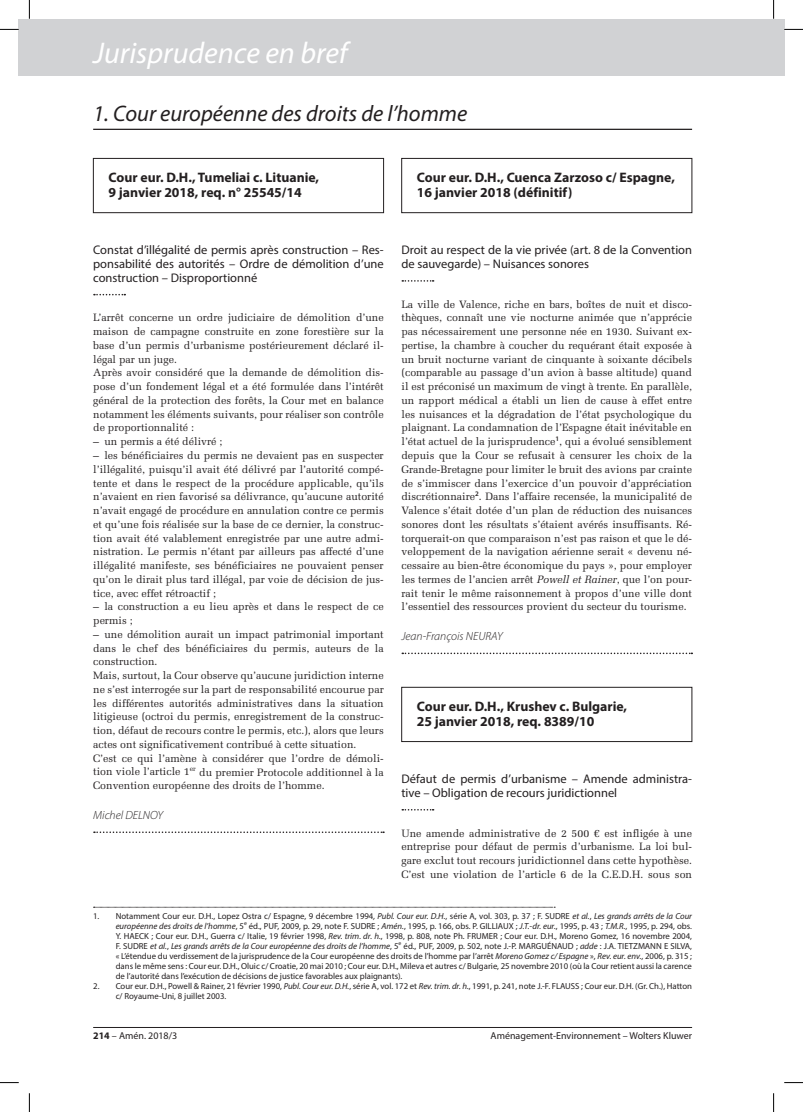
<style>
.page{position:relative;width:803px;height:1112px;background:#fff}
.page>*{position:absolute;margin:0;border:0;box-sizing:border-box;transform-origin:0 0}
.t1{font:italic 30px "Myriad Pro";color:#fff}
.t2{font:italic 22.5px "Myriad Pro";color:#231f20}
.t3{font:700 13.75px/15px "Myriad Pro";color:#231f20}
.t4{font:12.5px/13.8px "Myriad Pro";color:#231f20}
.t5{font:italic 300 11.88px "Myriad Pro";color:#231f20}
.t6{font:10.62px/13.8px "Melior LT Std";color:#231f20}
.t7{font:10px "Myriad Pro";color:#231f20}
.t8{font:8.75px/10px "Myriad Pro";color:#231f20;text-align:justify}
.s1{font-style:italic}
.s2{font-weight:700}
</style>
<div class="page">
<div style="left:763px;top:19px;width:21px;height:56px;background:#d1d2d4"></div>
<div style="left:19px;top:19px;width:754px;height:56px;background:#d1d2d4"></div>
<hr style="left:93px;top:129px;width:599px;height:1px;background:#231f20">
<svg style="left:94px;top:294px;width:31px;height:1px"></svg>
<svg style="left:94px;top:831px;width:290px;height:1px"></svg>
<div style="left:93px;top:158px;width:291px;height:55px;border:1px solid #231f20"></div>
<svg style="left:402px;top:280px;width:32px;height:1px"></svg>
<svg style="left:402px;top:652px;width:290px;height:2px"></svg>
<svg style="left:402px;top:809px;width:32px;height:1px"></svg>
<div style="left:401px;top:158px;width:291px;height:55px;border:1px solid #231f20"></div>
<div style="left:401px;top:687px;width:291px;height:54px;border:1px solid #231f20"></div>
<hr style="left:93px;top:1026px;width:599px;height:1px;background:#231f20">
<svg style="left:93px;top:906px;width:462px;height:1px"></svg>
<svg style="left:0;top:29px;width:19px;height:1px"></svg>
<svg style="left:784px;top:29px;width:19px;height:1px"></svg>
<svg style="left:0;top:1082px;width:19px;height:1px"></svg>
<svg style="left:784px;top:1082px;width:19px;height:1px"></svg>
<svg style="left:29px;top:0;width:1px;height:19px"></svg>
<svg style="left:29px;top:1093px;width:1px;height:18px"></svg>
<svg style="left:773px;top:0;width:1px;height:19px"></svg>
<svg style="left:773px;top:1093px;width:1px;height:18px"></svg>
<h1 class="t1" style="left:93px;top:34px;width:256px">Jurisprudence en bref</h1>
<h2 class="t2" style="left:93px;top:100px;width:376px">1. Cour européenne des droits de l’homme</h2>
<p class="t3" style="left:109px;top:170px;width:212px">Cour eur. D.H., Tumeliai c. Lituanie,<br>9 janvier 2018, req. n° 25545/14</p>
<p class="t3" style="left:417px;top:170px;width:259px">Cour eur. D.H., Cuenca Zarzoso c/ Espagne,<br>16 janvier 2018 (définitif)</p>
<p class="t4" style="left:93px;top:243px;width:292px;text-align:justify">Constat d’illégalité de permis après construction – Res&shy;ponsabilité des autorités – Ordre de démolition d’une construction – Disproportionné</p>
<p class="t6" style="left:93px;top:311px;width:292px">L’arrêt concerne un ordre judiciaire de démolition d’une maison de campagne construite en zone forestière sur la base d’un permis d’urbanisme postérieurement déclaré il&shy;légal par un juge.<br>Après avoir considéré que la demande de démolition dis&shy;pose d’un fondement légal et a été formulée dans l’intérêt général de la protection des forêts, la Cour met en balance notamment les éléments suivants, pour réaliser son contrôle de proportionnalité :</p>
<p class="t6" style="left:93px;top:434px;width:131px">– un permis a été délivré ;</p>
<p class="t6" style="left:93px;top:448px;width:292px;text-align:justify">– les bénéficiaires du permis ne devaient pas en suspecter l’illégalité, puisqu’il avait été délivré par l’autorité compé&shy;tente et dans le respect de la procédure applicable, qu’ils n’avaient en rien favorisé sa délivrance, qu’aucune autorité n’avait engagé de procédure en annulation contre ce permis et qu’une fois réalisée sur la base de ce dernier, la construc&shy;tion avait été valablement enregistrée par une autre admi&shy;nistration. Le permis n’étant par ailleurs pas affecté d’une illégalité manifeste, ses bénéficiaires ne pouvaient penser qu’on le dirait plus tard illégal, par voie de décision de jus&shy;tice, avec effet rétroactif ;</p>
<p class="t6" style="left:93px;top:599px;width:292px">– la construction a eu lieu après et dans le respect de ce permis ;</p>
<p class="t6" style="left:93px;top:627px;width:292px">– une démolition aurait un impact patrimonial important dans le chef des bénéficiaires du permis, auteurs de la construction.<br>Mais, surtout, la Cour observe qu’aucune juridiction interne ne s’est interrogée sur la part de responsabilité encourue par les différentes autorités administratives dans la situation litigieuse (octroi du permis, enregistrement de la construc&shy;tion, défaut de recours contre le permis, etc.), alors que leurs actes ont significativement contribué à cette situation.<br>C’est ce qui l’amène à considérer que l’ordre de démoli&shy;tion viole l’article 1<sup>er</sup> du premier Protocole additionnel à la Convention européenne des droits de l’homme.</p>
<p class="t5" style="left:93px;top:808px;width:72px">Michel DELNOY</p>
<p class="t4" style="left:401px;top:243px;width:292px">Droit au respect de la vie privée (art. 8 de la Convention de sauvegarde) – Nuisances sonores</p>
<p class="t6" style="left:401px;top:297px;width:292px;text-align:justify">La ville de Valence, riche en bars, boîtes de nuit et disco&shy;thèques, connaît une vie nocturne animée que n’apprécie pas nécessairement une personne née en 1930. Suivant ex&shy;pertise, la chambre à coucher du requérant était exposée à un bruit nocturne variant de cinquante à soixante décibels (comparable au passage d’un avion à basse altitude) quand il est préconisé un maximum de vingt à trente. En parallèle, un rapport médical a établi un lien de cause à effet entre les nuisances et la dégradation de l’état psychologique du plaignant. La condamnation de l’Espagne était inévitable en l’état actuel de la jurisprudence<sup>1</sup>, qui a évolué sensiblement depuis que la Cour se refusait à censurer les choix de la Grande-Bretagne pour limiter le bruit des avions par crainte de s’immiscer dans l’exercice d’un pouvoir d’appréciation discrétionnaire<sup>2</sup>. Dans l’affaire recensée, la municipalité de Valence s’était dotée d’un plan de réduction des nuisances sonores dont les résultats s’étaient avérés insuffisants. Ré&shy;torquerait-on que comparaison n’est pas raison et que le dé&shy;veloppement de la navigation aérienne serait « devenu né&shy;cessaire au bien-être économique du pays », pour employer les termes de l’ancien arrêt <span class="s1">Powell et Rainer</span>, que l’on pour&shy;rait tenir le même raisonnement à propos d’une ville dont l’essentiel des ressources provient du secteur du tourisme.</p>
<p class="t5" style="left:401px;top:629px;width:103px">Jean-François NEURAY</p>
<p class="t3" style="left:417px;top:698px;width:212px">Cour eur. D.H., Krushev c. Bulgarie,<br>25 janvier 2018, req. 8389/10</p>
<p class="t4" style="left:401px;top:771px;width:292px">Défaut de permis d’urbanisme – Amende administra&shy;tive – Obligation de recours juridictionnel</p>
<p class="t6" style="left:401px;top:825px;width:292px;text-align:justify">Une amende administrative de 2 500 € est infligée à une entreprise pour défaut de permis d’urbanisme. La loi bul&shy;gare exclut tout recours juridictionnel dans cette hypothèse.<br>C’est une violation de l’article 6 de la C.E.D.H. sous son</p>
<p class="t8" style="left:116px;top:910px;width:578px;text-indent:-22px">1. Notamment Cour eur. D.H., Lopez Ostra c/ Espagne, 9 décembre 1994<span class="s1">, Publ. Cour eur. D.H.</span>, série A, vol. 303, p. 37 ; F. SUDRE <span class="s1">et al.</span>, <span class="s1">Les grands arrêts de la Cour européenne des droits de l’homme</span>, 5<sup>e</sup> éd., PUF, 2009, p. 29, note F. SUDRE ; <span class="s1">Amén.</span>, 1995, p. 166, obs. P. GILLIAUX ; <span class="s1">J.T.-dr. eur.</span>, 1995, p. 43 ; <span class="s1">T.M.R.</span>, 1995, p. 294, obs.<br>Y. HAECK ; Cour eur. D.H., Guerra c/ Italie, 19 février 1998, <span class="s1">Rev. trim. dr. h.</span>, 1998, p. 808, note Ph. FRUMER ; Cour eur. D.H., Moreno Gomez, 16 novembre 2004, F. SUDRE <span class="s1">et al.</span>, <span class="s1">Les grands arrêts de la Cour européenne des droits de l’homme</span>, 5<sup>e</sup> éd., PUF, 2009, p. 502, note J.-P. MARGUÉNAUD ; <span class="s1">adde</span> : J.A. TIETZMANN E SILVA, « L’étendue du verdissement de la jurisprudence de la Cour européenne des droits de l’homme par l’arrêt <span class="s1">Moreno Gomez c/ Espagne</span> », <span class="s1">Rev. eur. env.</span>, 2006, p. 315 ; dans le même sens : Cour eur. D.H., Oluic c/ Croatie, 20 mai 2010 ; Cour eur. D.H., Mileva et autres c/ Bulgarie, 25 novembre 2010 (où la Cour retient aussi la carence de l’autorité dans l’exécution de décisions de justice favorables aux plaignants).</p>
<p class="t8" style="left:116px;top:980px;width:578px;text-indent:-23px">2. Cour eur. D.H., Powell &amp; Rainer, 21 février 1990, <span class="s1">Publ. Cour eur. D.H.</span>, série A, vol. 172 et <span class="s1">Rev. trim. dr. h.</span>, 1991, p. 241, note J.-F. FLAUSS ; Cour eur. D.H. (Gr. Ch.), Hatton c/ Royaume-Uni, 8 juillet 2003.</p>
<p class="t7" style="left:93px;top:1029px;width:86px"><span class="s2">214</span> – Amén. 2018/3</p>
<p class="t7" style="left:491px;top:1029px;width:203px">Aménagement-Environnement – Wolters Kluwer</p>
</div>
